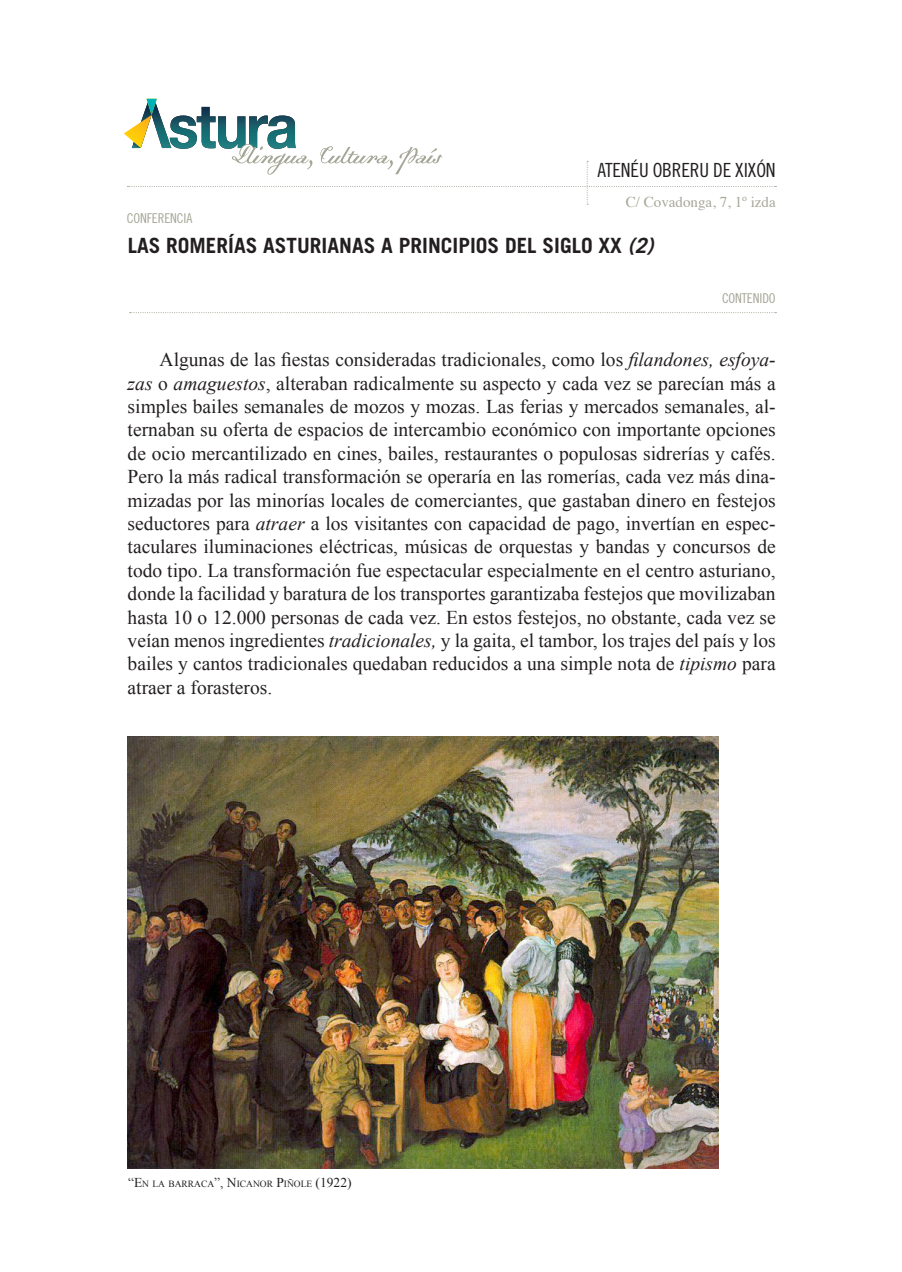
<style>
.page{position:relative;width:902px;height:1272px;background:#fff}
.page>*{position:absolute;margin:0;border:0;box-sizing:border-box;transform-origin:0 0}
.t1{font:700 21px "Trade Gothic";color:#231f20}
.t2{font:19.5px/23.4px "Times New Roman";color:#231f20;text-align:justify}
.t3{font:19.5px "Trade Gothic Cond Eighteen";letter-spacing:-.01em;color:#231f20}
.t4{font:15px "Times";color:#a6a698}
.t5{font:13.5px "Trade Gothic Cond Eighteen";letter-spacing:-.01em;color:#a6a698}
.t6{font:9.45px "Times New Roman";color:#231f20}
.s1{font-style:italic}
.s2{font-size:13.5px}
</style>
<div class="page">
<svg style="left:129px;top:312px;width:647px;height:1px"></svg>
<svg style="left:124px;top:99px;width:652px;height:106px"></svg>
<img style="left:127px;top:736px;width:590px;height:432px">
<p class="t3" style="left:597px;top:158px;width:180px">ATENÉU OBRERU DE XIXÓN</p>
<p class="t5" style="left:127px;top:210px;width:67px">CONFERENCIA</p>
<p class="t4" style="left:625px;top:188px;width:151px">C/ Covadonga, 7, 1º izda</p>
<p class="t1" style="left:128px;top:232px;width:527px">LAS ROMERÍAS ASTURIANAS A PRINCIPIOS DEL SIGLO XX <span class="s1">(2)</span></p>
<p class="t5" style="left:721px;top:290px;width:55px">CONTENIDO</p>
<p class="t2" style="left:128px;top:347px;width:649px;text-indent:32px">Algunas de las fiestas consideradas tradicionales, como los <span class="s1">filandones, esfoya&shy;zas</span> o <span class="s1">amaguestos</span>, alteraban radicalmente su aspecto y cada vez se parecían más a simples bailes semanales de mozos y mozas. Las ferias y mercados semanales, al&shy;ternaban su oferta de espacios de intercambio económico con importante opciones de ocio mercantilizado en cines, bailes, restaurantes o populosas sidrerías y cafés.<br>Pero la más radical transformación se operaría en las romerías, cada vez más dina&shy;mizadas por las minorías locales de comerciantes, que gastaban dinero en festejos seductores para <span class="s1">atraer</span> a los visitantes con capacidad de pago, invertían en espec&shy;taculares iluminaciones eléctricas, músicas de orquestas y bandas y concursos de todo tipo. La transformación fue espectacular especialmente en el centro asturiano, donde la facilidad y baratura de los transportes garantizaba festejos que movilizaban hasta 10 o 12.000 personas de cada vez. En estos festejos, no obstante, cada vez se veían menos ingredientes <span class="s1">tradicionales,</span> y la gaita, el tambor, los trajes del país y los bailes y cantos tradicionales quedaban reducidos a una simple nota de <span class="s1">tipismo</span> para atraer a forasteros.</p>
<p class="t6" style="left:128px;top:1177px;width:225px"><span class="s2">“E</span>N LA BARRACA<span class="s2">”, N</span>ICANOR <span class="s2">P</span>IÑOLE <span class="s2">(1922)</span></p>
</div>
